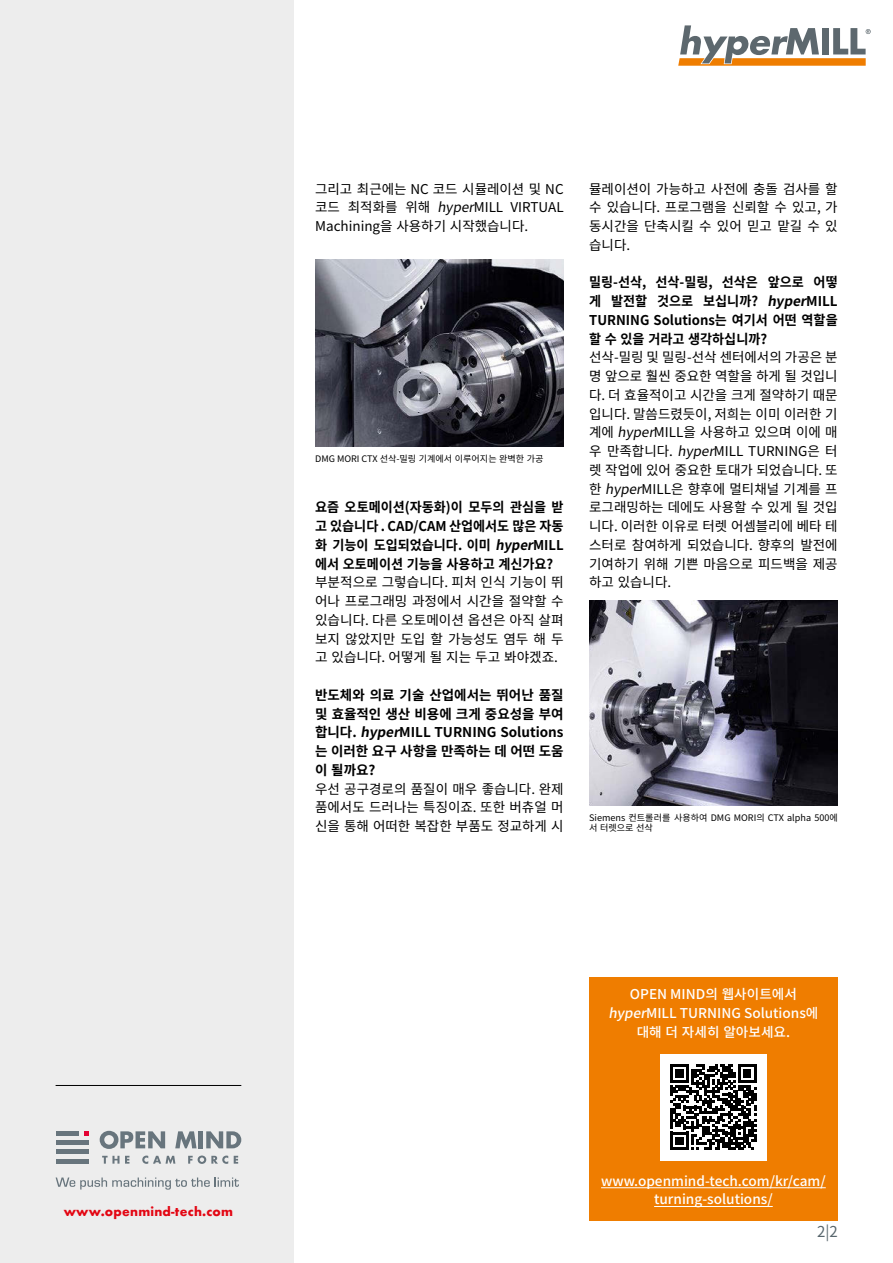
<style>
.page{position:relative;width:893px;height:1263px;background:#fff}
.page>*{position:absolute;margin:0;border:0;box-sizing:border-box;transform-origin:0 0}
.t1{font:15px "Noto Sans CJ Kkr";color:#58666d}
.t2{font:13.5px/18.8px "Noto Sans CJ Kkr";color:#000;text-align:justify}
.t3{font:700 13.5px/18.8px "Noto Sans CJ Kkr";color:#000;text-align:justify}
.t4{font:500 13.5px/18.8px "Noto Sans CJ Kkr";color:#fff;text-align:center}
.t5{font:700 12px "Futura";letter-spacing:.02em;color:#e30613}
.t6{font:9px/10.5px "Noto Sans CJ Kkr";color:#000}
.s1{font-style:italic}
</style>
<div class="page">
<div style="left:0;top:0;width:293px;height:1263px;background:#ededed"></div>
<svg style="left:678px;top:25px;width:193px;height:41px"></svg>
<div style="left:589px;top:977px;width:249px;height:243px;background:#ef7d00"></div>
<hr style="left:601px;top:1187px;width:225px;height:1px;background:#fff">
<hr style="left:654px;top:1206px;width:119px;height:1px;background:#fff">
<div style="left:660px;top:1054px;width:107px;height:106px;background:#fff"></div>
<svg style="left:670px;top:1064px;width:86px;height:86px"></svg>
<img style="left:589px;top:601px;width:249px;height:204px">
<img style="left:315px;top:259px;width:249px;height:187px">
<hr style="left:56px;top:1085px;width:185px;height:1px;background:#000">
<svg style="left:100px;top:1131px;width:65px;height:18px"></svg>
<svg style="left:175px;top:1131px;width:22px;height:17px"></svg>
<hr style="left:199px;top:1131px;width:4px;height:17px;background:#68757d">
<svg style="left:206px;top:1131px;width:35px;height:17px"></svg>
<div style="left:56px;top:1140px;width:33px;height:5px;background:#68757d"></div>
<div style="left:56px;top:1149px;width:33px;height:5px;background:#68757d"></div>
<svg style="left:84px;top:1131px;width:5px;height:5px"></svg>
<hr style="left:56px;top:1131px;width:23px;height:4px;background:#68757d">
<hr style="left:56px;top:1159px;width:33px;height:4px;background:#68757d">
<svg style="left:102px;top:1156px;width:27px;height:7px"></svg>
<svg style="left:142px;top:1155px;width:33px;height:9px"></svg>
<svg style="left:188px;top:1155px;width:40px;height:9px"></svg>
<svg style="left:234px;top:1156px;width:4px;height:7px"></svg>
<svg style="left:56px;top:1177px;width:183px;height:12px"></svg>
<p class="t5" style="left:64px;top:1203px;width:171px">www.openmind-tech.com</p>
<p class="t2" style="left:315px;top:180px;width:250px">그리고 최근에는 NC 코드 시뮬레이션 및 NC 코드 최적화를 위해 <span class="s1">hyper</span>MILL VIRTUAL Machining을 사용하기 시작했습니다.</p>
<p class="t6" style="left:315px;top:454px;width:230px">DMG MORI CTX 선삭-밀링 기계에서 이루어지는 완벽한 가공</p>
<p class="t3" style="left:315px;top:498px;width:250px">요즘 오토메이션(자동화)이 모두의 관심을 받 고 있습니다 . CAD/CAM 산업에서도 많은 자동 화 기능이 도입되었습니다. 이미 <span class="s1">hyper</span>MILL 에서 오토메이션 기능을 사용하고 계신가요?</p>
<p class="t2" style="left:315px;top:573px;width:250px">부분적으로 그렇습니다. 피처 인식 기능이 뛰 어나 프로그래밍 과정에서 시간을 절약할 수 있습니다. 다른 오토메이션 옵션은 아직 살펴 보지 않았지만 도입 할 가능성도 염두 해 두 고 있습니다. 어떻게 될 지는 두고 봐야겠죠.</p>
<p class="t3" style="left:315px;top:686px;width:250px">반도체와 의료 기술 산업에서는 뛰어난 품질 및 효율적인 생산 비용에 크게 중요성을 부여 합니다. <span class="s1">hyper</span>MILL TURNING Solutions 는 이러한 요구 사항을 만족하는 데 어떤 도움 이 될까요?</p>
<p class="t2" style="left:315px;top:780px;width:250px">우선 공구경로의 품질이 매우 좋습니다. 완제 품에서도 드러나는 특징이죠. 또한 버츄얼 머 신을 통해 어떠한 복잡한 부품도 정교하게 시</p>
<p class="t2" style="left:589px;top:180px;width:250px">뮬레이션이 가능하고 사전에 충돌 검사를 할 수 있습니다. 프로그램을 신뢰할 수 있고, 가 동시간을 단축시킬 수 있어 믿고 맡길 수 있 습니다.</p>
<p class="t3" style="left:589px;top:273px;width:250px">밀링-선삭, 선삭-밀링, 선삭은 앞으로 어떻 게 발전할 것으로 보십니까? <span class="s1">hyper</span>MILL TURNING Solutions는 여기서 어떤 역할을 할 수 있을 거라고 생각하십니까?</p>
<p class="t2" style="left:589px;top:348px;width:250px">선삭-밀링 및 밀링-선삭 센터에서의 가공은 분 명 앞으로 훨씬 중요한 역할을 하게 될 것입니 다. 더 효율적이고 시간을 크게 절약하기 때문 입니다. 말씀드렸듯이, 저희는 이미 이러한 기 계에 <span class="s1">hyper</span>MILL을 사용하고 있으며 이에 매 우 만족합니다. <span class="s1">hyper</span>MILL TURNING은 터 렛 작업에 있어 중요한 토대가 되었습니다. 또 한 <span class="s1">hyper</span>MILL은 향후에 멀티채널 기계를 프 로그래밍하는 데에도 사용할 수 있게 될 것입 니다. 이러한 이유로 터렛 어셈블리에 베타 테 스터로 참여하게 되었습니다. 향후의 발전에 기여하기 위해 기쁜 마음으로 피드백을 제공 하고 있습니다.</p>
<p class="t6" style="left:589px;top:812px;width:250px">Siemens 컨트롤러를 사용하여 DMG MORI의 CTX alpha 500에 서 터렛으로 선삭</p>
<p class="t4" style="left:608px;top:985px;width:212px">OPEN MIND의 웹사이트에서 <span class="s1">hyper</span>MILL TURNING Solutions에 대해 더 자세히 알아보세요.</p>
<p class="t4" style="left:601px;top:1172px;width:226px">www.openmind-tech.com/kr/cam/ turning-solutions/</p>
<p class="t1" style="left:817px;top:1223px;width:22px">2|2</p>
</div>
